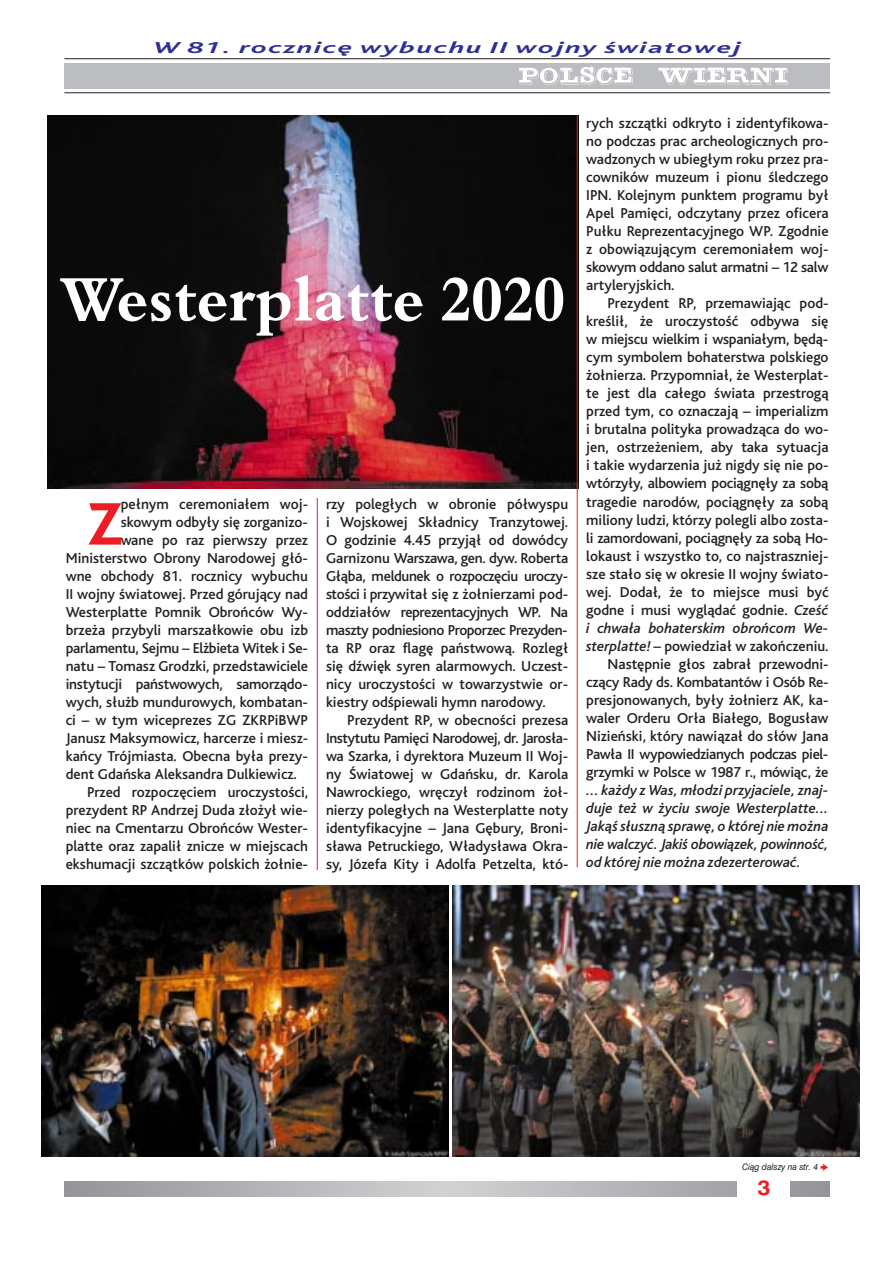
<style>
.page{position:relative;width:893px;height:1262px;background:#fff}
.page>*{position:absolute;margin:0;border:0;box-sizing:border-box;transform-origin:0 0}
.t1{font:63px "Aldine 401 PL Bold A";color:#fff}
.t2{font:500 60px "Bliss Pl";color:#ee1d23}
.t3{font:700 21px "Swiss 721 PL";color:#ee1d23;scale:1.1 1}
.t4{font:italic 700 16.5px "Bliss Pl";letter-spacing:.055em;color:#2e3092;scale:1.8 1}
.t5{font:500 15px/18px "Bliss Pl";color:#231f20;text-align:justify}
.t6{font:italic 500 15px/18px "Bliss Pl";letter-spacing:-.01em;color:#231f20;text-align:justify}
.t7{font:italic 9px "Swiss 721 PL";color:#231f20;scale:.95 1}
.s1{font-style:italic}
.s2{font-family:"Ingy Arrows";font-style:normal;color:#ee1d23}
</style>
<div class="page">
<svg style="left:64px;top:1181px;width:766px;height:16px;background:#b3b4b7"></svg>
<div style="left:64px;top:63px;width:766px;height:26px;background:#bcbdc0"></div>
<svg style="left:519px;top:67px;width:113px;height:18px"></svg>
<svg style="left:658px;top:68px;width:130px;height:17px"></svg>
<hr style="left:64px;top:58px;width:766px;height:1px;background:#231f20">
<hr style="left:64px;top:92px;width:766px;height:1px;background:#231f20">
<div style="left:737px;top:1176px;width:53px;height:26px;background:#fff"></div>
<hr style="left:317px;top:498px;width:1px;height:372px;background:#ee1d23">
<img style="left:48px;top:115px;width:531px;height:374px">
<img style="left:42px;top:885px;width:406px;height:272px">
<img style="left:452px;top:886px;width:407px;height:271px">
<hr style="left:577px;top:115px;width:1px;height:752px;background:#ee1d23">
<p class="t4" style="left:154px;top:41px;width:328px">W 81. rocznicę wybuchu II wojny światowej</p>
<h1 class="t1" style="left:62px;top:275px;width:504px">Westerplatte 2020</h1>
<h2 class="t2" style="left:88px;top:501px;width:35px">Z</h2>
<p class="t5" style="left:121px;top:496px;width:189px">pełnym ceremoniałem woj-</p>
<p class="t5" style="left:121px;top:514px;width:189px">skowym odbyły się zorganizo-</p>
<p class="t5" style="left:121px;top:532px;width:189px">wane po raz pierwszy przez</p>
<p class="t5" style="left:66px;top:550px;width:244px">Ministerstwo Obrony Narodowej głó-</p>
<p class="t5" style="left:66px;top:568px;width:244px">wne obchody 81. rocznicy wybuchu</p>
<p class="t5" style="left:66px;top:586px;width:244px">II wojny światowej. Przed górujący nad</p>
<p class="t5" style="left:66px;top:604px;width:244px">Westerplatte Pomnik Obrońców Wy-</p>
<p class="t5" style="left:66px;top:622px;width:244px">brzeża przybyli marszałkowie obu izb</p>
<p class="t5" style="left:66px;top:640px;width:243px">parlamentu, Sejmu – Elżbieta Witek i Se-</p>
<p class="t5" style="left:66px;top:658px;width:244px">natu – Tomasz Grodzki, przedstawiciele</p>
<p class="t5" style="left:66px;top:676px;width:244px">instytucji państwowych, samorządo-</p>
<p class="t5" style="left:66px;top:694px;width:244px">wych, służb mundurowych, kombatan-</p>
<p class="t5" style="left:66px;top:712px;width:244px">ci – w tym wiceprezes ZG ZKRPiBWP</p>
<p class="t5" style="left:66px;top:730px;width:244px">Janusz Maksymowicz, harcerze i miesz-</p>
<p class="t5" style="left:66px;top:748px;width:244px">kańcy Trójmiasta. Obecna była prezy-</p>
<p class="t5" style="left:66px;top:766px;width:233px">dent Gdańska Aleksandra Dulkiewicz.</p>
<p class="t5" style="left:87px;top:784px;width:223px">Przed rozpoczęciem uroczystości,</p>
<p class="t5" style="left:66px;top:802px;width:244px">prezydent RP Andrzej Duda złożył wie-</p>
<p class="t5" style="left:66px;top:820px;width:244px">niec na Cmentarzu Obrońców Wester-</p>
<p class="t5" style="left:66px;top:838px;width:244px">platte oraz zapalił znicze w miejscach</p>
<p class="t5" style="left:66px;top:856px;width:244px">ekshumacji szczątków polskich żołnie-</p>
<p class="t5" style="left:326px;top:496px;width:244px">rzy poległych w obronie półwyspu i Wojskowej Składnicy Tranzytowej.<br>O godzinie 4.45 przyjął od dowódcy Garnizonu Warszawa, gen. dyw. Roberta Głąba, meldunek o rozpoczęciu uroczy&shy;stości i przywitał się z żołnierzami pod&shy;oddziałów reprezentacyjnych WP. Na maszty podniesiono Proporzec Prezyden&shy;ta RP oraz flagę państwową. Rozległ się dźwięk syren alarmowych. Uczest&shy;nicy uroczystości w towarzystwie or&shy;kiestry odśpiewali hymn narodowy.</p>
<p class="t5" style="left:326px;top:712px;width:244px;text-indent:21px">Prezydent RP, w obecności prezesa Instytutu Pamięci Narodowej, dr. Jarosła&shy;wa Szarka, i dyrektora Muzeum II Woj&shy;ny Światowej w Gdańsku, dr. Karola Nawrockiego, wręczył rodzinom żoł&shy;nierzy poległych na Westerplatte noty identyfikacyjne – Jana Gębury, Broni&shy;sława Petruckiego, Władysława Okra&shy;sy, Józefa Kity i Adolfa Petzelta, któ-</p>
<p class="t5" style="left:586px;top:116px;width:244px">rych szczątki odkryto i zidentyfikowa&shy;no podczas prac archeologicznych pro&shy;wadzonych w ubiegłym roku przez pra&shy;cowników muzeum i pionu śledczego IPN. Kolejnym punktem programu był Apel Pamięci, odczytany przez oficera Pułku Reprezentacyjnego WP. Zgodnie z obowiązującym ceremoniałem woj&shy;skowym oddano salut armatni – 12 salw artyleryjskich.</p>
<p class="t5" style="left:586px;top:296px;width:244px;text-align:right">Prezydent RP, przemawiając pod&shy;kreślił, że uroczystość odbywa się w miejscu wielkim i wspaniałym, będą&shy;cym symbolem bohaterstwa polskiego żołnierza. Przypomniał, że Westerplat&shy;te jest dla całego świata przestrogą przed tym, co oznaczają – imperializm i brutalna polityka prowadząca do wo&shy;jen, ostrzeżeniem, aby taka sytuacja i takie wydarzenia już nigdy się nie po&shy;wtórzyły, albowiem pociągnęły za sobą tragedie narodów, pociągnęły za sobą miliony ludzi, którzy polegli albo zosta&shy;li zamordowani, pociągnęły za sobą Ho&shy;lokaust i wszystko to, co najstraszniej&shy;sze stało się w okresie II wojny świato&shy;wej. Dodał, że to miejsce musi być godne i musi wyglądać godnie. <span class="s1">Cześć i chwała bohaterskim obrońcom We&shy;sterplatte!</span> – powiedział w zakończeniu.<br>Następnie głos zabrał przewodni&shy;czący Rady ds. Kombatantów i Osób Re&shy;presjonowanych, były żołnierz AK, ka&shy;waler Orderu Orła Białego, Bogusław Nizieński, który nawiązał do słów Jana Pawła II wypowiedzianych podczas piel&shy;grzymki w Polsce w 1987 r., mówiąc, że</p>
<p class="t6" style="left:586px;top:782px;width:244px">... każdy z Was, młodzi przyjaciele, znaj&shy;duje też w życiu swoje Westerplatte...<br>Jakąś słuszną sprawę, o której nie można nie walczyć. Jakiś obowiązek, powinność, od której nie można zdezerterować.</p>
<p class="t7" style="left:742px;top:1163px;width:92px">Ciàg dalszy na str. 4 <span class="s2">[</span></p>
<h3 class="t3" style="left:757px;top:1179px;width:13px">3</h3>
</div>
